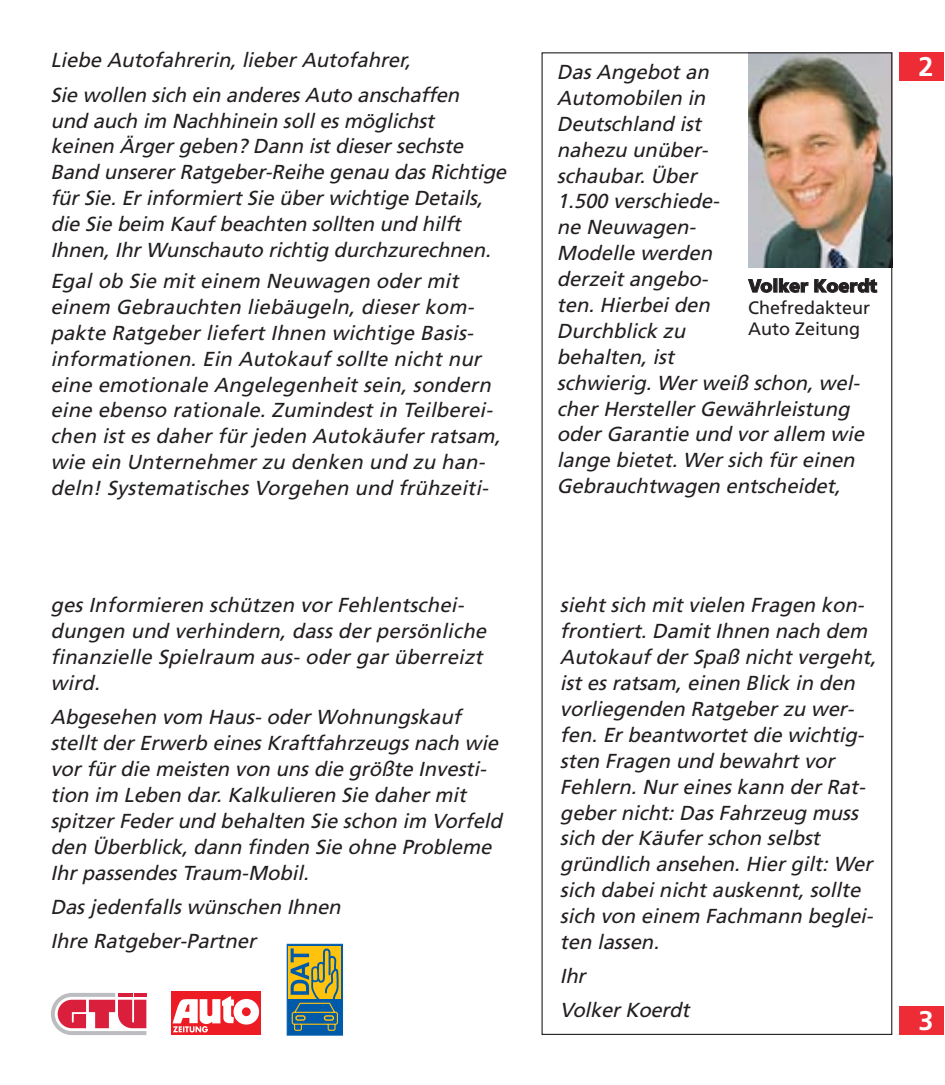
<style>
.page{position:relative;width:945px;height:1085px;background:#fff}
.page>*{position:absolute;margin:0;border:0;box-sizing:border-box;transform-origin:0 0}
.t1{font:700 27px "Frutiger";color:#fff}
.t2{font:italic 20.25px/25.9px "Frutiger";letter-spacing:.005em;color:#231f20}
.t3{font:18px/21.6px "Frutiger";color:#231f20}
.s1{font-weight:900}
</style>
<div class="page">
<div style="left:899px;top:1006px;width:44px;height:28px;background:#ee2c36"></div>
<svg style="left:51px;top:993px;width:95px;height:42px"></svg>
<div style="left:171px;top:991px;width:89px;height:43px;background:#ed1c24"></div>
<svg style="left:173px;top:996px;width:86px;height:36px"></svg>
<div style="left:899px;top:52px;width:44px;height:29px;background:#ee2c36"></div>
<div style="left:287px;top:944px;width:56px;height:91px;background:#005aaa;border:1px solid #005aaa"></div>
<svg style="left:289px;top:946px;width:52px;height:52px"></svg>
<svg style="left:291px;top:943px;width:49px;height:88px"></svg>
<img style="left:748px;top:54px;width:142px;height:214px">
<p class="t2" style="left:50px;top:45px;width:415px;line-height:34.2px">Liebe Autofahrerin, lieber Autofahrer,<br>Sie wollen sich ein anderes Auto anschaffen</p>
<p class="t2" style="left:50px;top:109px;width:461px">und auch im Nachhinein soll es möglichst keinen Ärger geben? Dann ist dieser sechste Band unserer Ratgeber-Reihe genau das Richtige für Sie. Er informiert Sie über wichtige Details, die Sie beim Kauf beachten sollten und hilft Ihnen, Ihr Wunschauto richtig durchzurechnen.</p>
<p class="t2" style="left:50px;top:269px;width:456px">Egal ob Sie mit einem Neuwagen oder mit einem Gebrauchten liebäugeln, dieser kom&shy;pakte Ratgeber liefert Ihnen wichtige Basis&shy;informationen. Ein Autokauf sollte nicht nur eine emotionale Angelegenheit sein, sondern eine ebenso rationale. Zumindest in Teilberei&shy;chen ist es daher für jeden Autokäufer ratsam, wie ein Unternehmer zu denken und zu han&shy;deln! Systematisches Vorgehen und frühzeiti-</p>
<p class="t2" style="left:50px;top:594px;width:441px">ges Informieren schützen vor Fehlentschei&shy;dungen und verhindern, dass der persönliche finanzielle Spielraum aus- oder gar überreizt wird.</p>
<p class="t2" style="left:50px;top:706px;width:457px">Abgesehen vom Haus- oder Wohnungskauf stellt der Erwerb eines Kraftfahrzeugs nach wie vor für die meisten von uns die größte Investi&shy;tion im Leben dar. Kalkulieren Sie daher mit spitzer Feder und behalten Sie schon im Vorfeld den Überblick, dann finden Sie ohne Probleme Ihr passendes Traum-Mobil.</p>
<p class="t2" style="left:50px;top:891px;width:296px;line-height:34.2px">Das jedenfalls wünschen Ihnen<br>Ihre Ratgeber-Partner</p>
<p class="t2" style="left:557px;top:61px;width:313px">Das Angebot an<br>Automobilen in<br>Deutschland ist<br>nahezu unüber-<br>schaubar. Über<br>1.500 verschiede-<br>ne Neuwagen-<br>Modelle werden<br>derzeit angebo-<br>ten. Hierbei den<br>Durchblick zu<br>behalten, ist<br>schwierig. Wer weiß schon, wel&shy;cher Hersteller Gewährleistung oder Garantie und vor allem wie lange bietet. Wer sich für einen<br>Gebrauchtwagen entscheidet,</p>
<p class="t3" style="left:748px;top:276px;width:130px"><span class="s1">Volker Koerdt<br></span>Chefredakteur<br>Auto Zeitung</p>
<p class="t2" style="left:560px;top:594px;width:322px">sieht sich mit vielen Fragen kon&shy;frontiert. Damit Ihnen nach dem<br>Autokauf der Spaß nicht vergeht, ist es ratsam, einen Blick in den vorliegenden Ratgeber zu wer&shy;fen. Er beantwortet die wichtig&shy;sten Fragen und bewahrt vor<br>Fehlern. Nur eines kann der Rat&shy;geber nicht: Das Fahrzeug muss sich der Käufer schon selbst gründlich ansehen. Hier gilt: Wer sich dabei nicht auskennt, sollte sich von einem Fachmann beglei&shy;ten lassen.</p>
<p class="t2" style="left:560px;top:960px;width:135px;line-height:34.2px">Ihr<br>VolkerKoerdt</p>
<p class="t1" style="left:918px;top:56px;width:17px">2</p>
<p class="t1" style="left:918px;top:1009px;width:17px">3</p>
</div>
